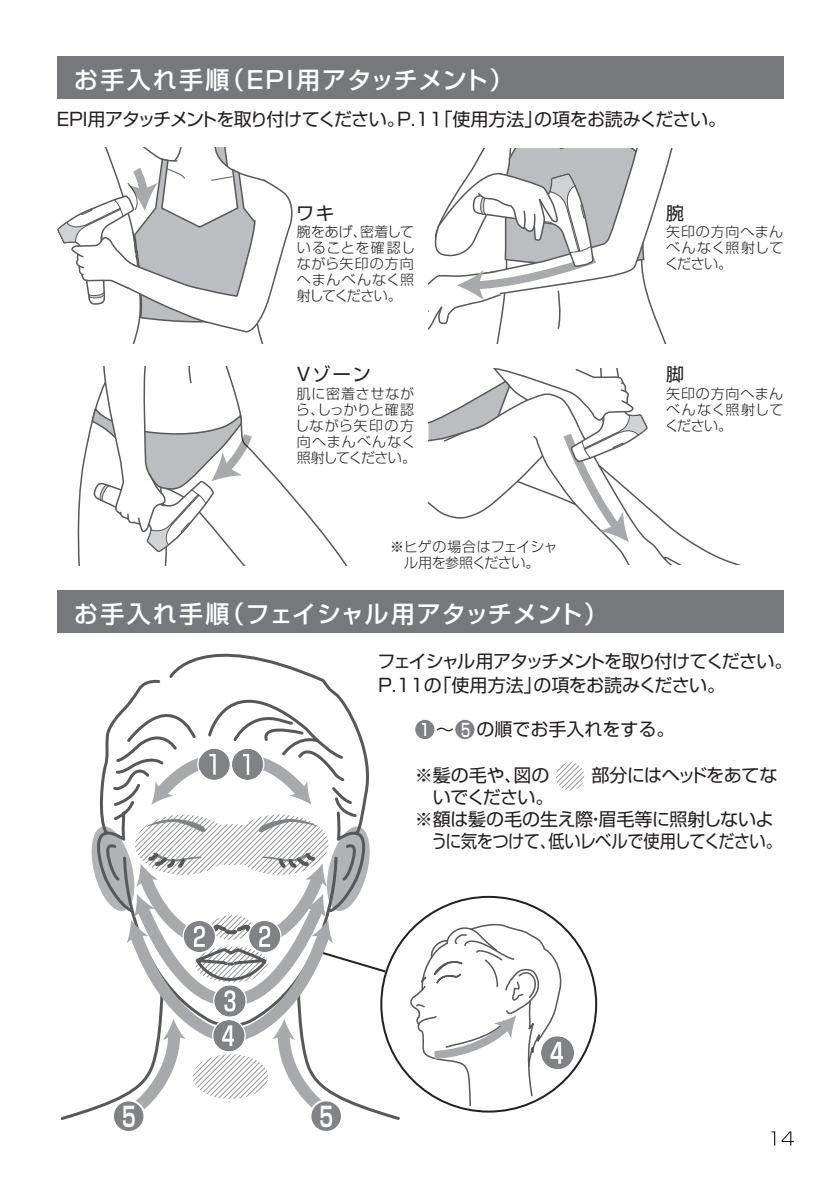
<style>
.page{position:relative;width:840px;height:1191px;background:#fff}
.page>*{position:absolute;margin:0;border:0;box-sizing:border-box;transform-origin:0 0}
.t1{font:700 27px "Shin Go Pr 5 De";color:#fff;scale:.67 1}
.t2{font:500 24px "Shin Go Pr 5";letter-spacing:.055em;color:#fff}
.t3{font:500 24px "Shin Go Pr 5";letter-spacing:.08em;color:#fff}
.t4{font:18px/24px "Shin Go Pr 5";letter-spacing:-.03em;color:#231f20}
.t5{font:18px "Shin Go Pr 5";letter-spacing:-.03em;color:#231f20;scale:.9 1}
.t6{font:18px "Shin Go Pr 5";letter-spacing:-.01em;color:#231f20}
.t7{font:18px "Shin Go Pr 5";color:#231f20}
.t8{font:300 14px/16px "Shin Go Pr 5";letter-spacing:.02em;color:#231f20;text-align:justify}
.t9{font:300 14px/16px "Shin Go Pr 5";letter-spacing:.045em;color:#231f20}
.t10{font:300 14px/16px "Shin Go Pr 5";letter-spacing:-.02em;color:#231f20;text-align:center}
.s1{font-weight:500;color:#fff}
</style>
<div class="page">
<svg style="left:781px;top:1131px;width:12px;height:14px"></svg>
<div style="left:57px;top:590px;width:725px;height:42px;background:#76787b"></div>
<svg style="left:408px;top:918px;width:167px;height:189px"></svg>
<svg style="left:415px;top:719px;width:60px;height:21px"></svg>
<svg style="left:58px;top:632px;width:344px;height:488px"></svg>
<div style="left:112px;top:1099px;width:33px;height:34px;background:#808285;border:2px solid #fff;border-radius:50%"></div>
<svg style="left:88px;top:747px;width:299px;height:372px"></svg>
<svg style="left:556px;top:762px;width:28px;height:28px"></svg>
<div style="left:57px;top:57px;width:725px;height:42px;background:#76787b"></div>
<svg style="left:428px;top:149px;width:245px;height:187px"></svg>
<svg style="left:57px;top:147px;width:236px;height:196px"></svg>
<svg style="left:77px;top:428px;width:270px;height:137px"></svg>
<svg style="left:90px;top:367px;width:162px;height:185px"></svg>
<svg style="left:427px;top:368px;width:239px;height:193px"></svg>
<div style="left:309px;top:1099px;width:34px;height:34px;background:#808285;border:2px solid #fff;border-radius:50%"></div>
<h2 class="t3" style="left:74px;top:60px;width:440px">お手入れ手順（EPI用アタッチメント）</h2>
<p class="t4" style="left:57px;top:105px;width:670px">EPI用アタッチメントを取り付けてください。P.11「使用方法」の項をお読みください。</p>
<p class="t4" style="left:296px;top:199px;width:40px">ワキ</p>
<p class="t4" style="left:665px;top:199px;width:19px">腕</p>
<p class="t8" style="left:296px;top:222px;width:120px">腕をあげ、密着していることを確認しながら矢印の方向へまんべんなく照射してください。</p>
<p class="t8" style="left:664px;top:222px;width:120px">矢印の方向へまんべんなく照射してください。</p>
<p class="t4" style="left:297px;top:361px;width:75px">Vゾーン</p>
<p class="t4" style="left:665px;top:361px;width:19px">脚</p>
<p class="t9" style="left:295px;top:384px;width:122px">肌に密着させながら、しっかりと確認しながら矢印の方向へまんべんなく照射してください。</p>
<p class="t8" style="left:664px;top:384px;width:120px">矢印の方向へまんべんなく照射してください。</p>
<p class="t10" style="left:390px;top:537px;width:169px">※ヒゲの場合はフェイシャル用を参照ください。</p>
<h2 class="t2" style="left:74px;top:594px;width:535px">お手入れ手順（フェイシャル用アタッチメント）</h2>
<p class="t4" style="left:377px;top:647px;width:416px">フェイシャル用アタッチメントを取り付けてください。<br>P.11の「使用方法」の項をお読みください。</p>
<p class="t7" style="left:460px;top:714px;width:215px"><span class="s1">5</span> の順でお手入れをする。</p>
<p class="t4" style="left:414px;top:761px;width:364px">※髪の毛や、図の　　 部分にはヘッドをあてな</p>
<p class="t4" style="left:414px;top:783px;width:140px">　いでください。</p>
<p class="t6" style="left:414px;top:804px;width:360px">※額は髪の毛の生え際・眉毛等に照射しないよ</p>
<p class="t5" style="left:431px;top:826px;width:391px">うに気をつけて、低いレベルで使用してください。</p>
<h1 class="t1" style="left:122px;top:1094px;width:22px">5</h1>
<h1 class="t1" style="left:319px;top:1094px;width:22px">5</h1>
</div>
